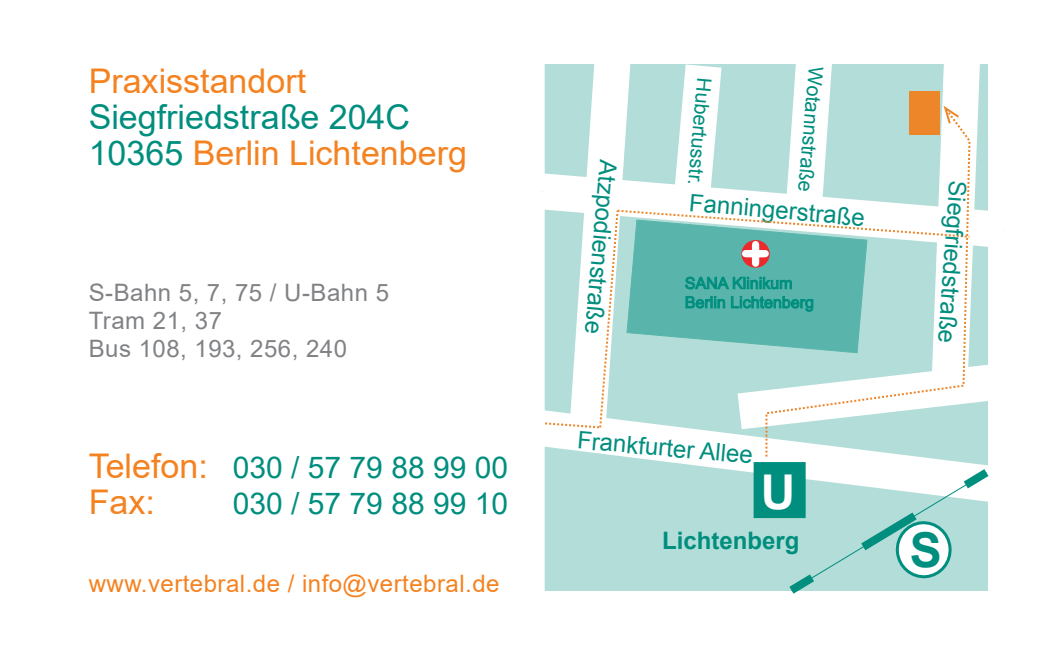
<style>
.page{position:relative;width:1055px;height:669px;background:#fff}
.page>*{position:absolute;margin:0;border:0;box-sizing:border-box;transform-origin:0 0}
.t1{font:700 48px "Arial";color:#008e7e}
.t2{font:700 48px "Arial";color:#fff}
.t3{font:34px/36px "Arial";color:#008e7e}
.t4{font:34px "Arial";color:#f58220}
.t5{font:30px "Arial";color:#008e7e}
.t6{font:24px "Arial";color:#008e7e}
.t7{font:24px/28px "Arial";letter-spacing:.02em;color:#808285}
.t8{font:24px "Arial";letter-spacing:.02em;color:#f58220}
.t9{font:700 24px "Arial";color:#008e7e}
.t10{font:20px "Arial";color:#008e7e}
.t11{font:16px/19.2px "Arial";color:#008e7e}
.s1{color:#f58220}
.s2{font-size:34px;color:#f58220}
</style>
<div class="page">
<svg style="left:535px;top:64px;width:463px;height:530px"></svg>
<h2 class="t4" style="left:89px;top:62px;width:219px">Praxisstandort</h2>
<h2 class="t3" style="left:89px;top:99px;width:379px">Siegfriedstraße 204C<br>10365 <span class="s1">Berlin Lichtenberg</span></h2>
<p class="t7" style="left:89px;top:278px;width:302px">S-Bahn 5, 7, 75 / U-Bahn 5<br>Tram 21, 37<br>Bus 108, 193, 256, 240</p>
<p class="t5" style="left:89px;top:451px;width:421px"><span class="s2">Telefon:</span> 030 / 57 79 88 99 00</p>
<h2 class="t4" style="left:89px;top:484px;width:68px">Fax:</h2>
<p class="t5" style="left:233px;top:487px;width:277px">030 / 57 79 88 99 10</p>
<p class="t8" style="left:89px;top:571px;width:412px">www.vertebral.de / info@vertebral.de</p>
<p class="t6" style="left:622px;top:161px;width:176px;rotate:95deg">Atzpodienstraße</p>
<p class="t10" style="left:715px;top:79px;width:109px;rotate:95deg">Hubertusstr.</p>
<p class="t10" style="left:827px;top:68px;width:127px;rotate:95deg">Wotannstraße</p>
<p class="t6" style="left:690px;top:189px;width:178px;rotate:5deg">Fanningerstraße</p>
<p class="t11" style="left:685px;top:274px;width:130px">SANA Klinikum<br>Berlin Lichtenberg</p>
<p class="t6" style="left:578px;top:427px;width:178px;rotate:5deg">Frankfurter Allee</p>
<h1 class="t2" style="left:760px;top:466px;width:36px">U</h1>
<p class="t9" style="left:662px;top:527px;width:139px">Lichtenberg</p>
<p class="t6" style="left:971px;top:182px;width:164px;rotate:94deg">Siegfriedstraße</p>
<h1 class="t1" style="left:909px;top:523px;width:34px">S</h1>
</div>
